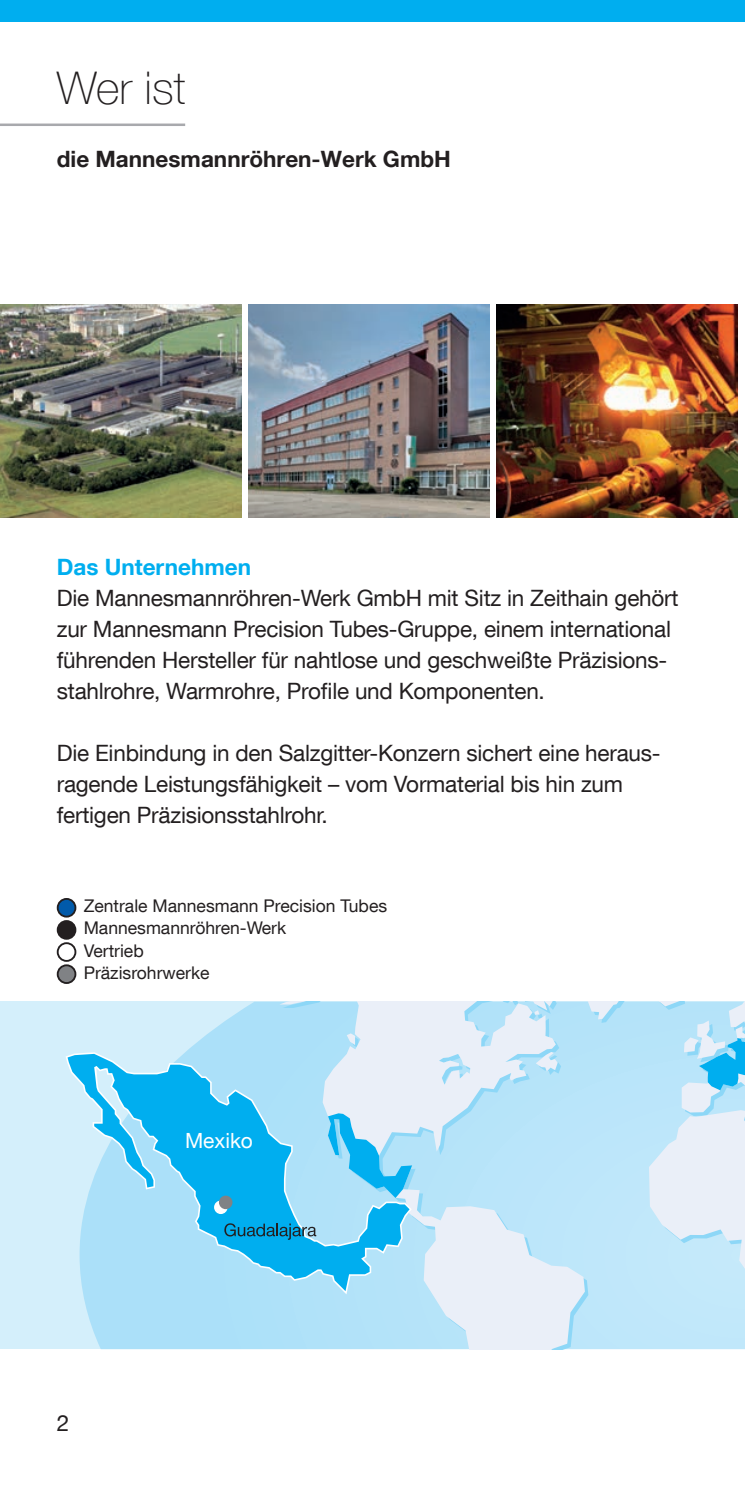
<style>
.page{position:relative;width:745px;height:1489px;background:#fff}
.page>*{position:absolute;margin:0;border:0;box-sizing:border-box;transform-origin:0 0}
.Seitenheadline_links{font:100 45px "Helvetica Neue LT Com";color:#231f20}
.Fließtext{font:22.5px/31px "Helvetica Neue LT Com";letter-spacing:-.01em;color:#231f20}
.Subhead_Innenseite_links{font:700 22.5px "Helvetica Neue LT Com";color:#231f20}
.Hervorhebung_cyan{font:700 22.5px "Helvetica Neue LT Com";color:#00aeef}
.t1{font:21px "Helvetica Neue LT Com";color:#fff}
.Bildunterschrift{font:17.5px "Helvetica Neue LT Com";color:#231f20}
</style>
<div class="page">
<div style="left:0;top:1001px;width:744px;height:347px;background:#d4effb"></div>
<svg style="left:83px;top:1001px;width:196px;height:347px"></svg>
<svg style="left:279px;top:1001px;width:465px;height:347px;background:#c8e7f8"></svg>
<svg style="left:698px;top:1038px;width:46px;height:52px;background:#60c9f3"></svg>
<svg style="left:66px;top:1052px;width:345px;height:242px;fill:#b2e2f9"></svg>
<svg style="left:67px;top:1053px;width:342px;height:237px;background:#7cd2f5"></svg>
<svg style="left:224px;top:1223px;width:92px;height:16px"></svg>
<div style="left:214px;top:1200px;width:13px;height:13px;background:#fff;border-radius:50%"></div>
<div style="left:219px;top:1195px;width:13px;height:14px;background:#808285;border-radius:50%"></div>
<div style="left:58px;top:898px;width:17px;height:18px;background:#015aaa;border-radius:50%"></div>
<div style="left:57px;top:897px;width:19px;height:20px;border:2px solid #231f20;border-radius:50%"></div>
<div style="left:57px;top:942px;width:19px;height:19px;border:2px solid #231f20;border-radius:50%"></div>
<div style="left:58px;top:965px;width:17px;height:18px;background:#808285;border-radius:50%"></div>
<div style="left:57px;top:964px;width:19px;height:19px;border:2px solid #231f20;border-radius:50%"></div>
<div style="left:58px;top:921px;width:17px;height:17px;background:#231f20;border-radius:50%"></div>
<div style="left:57px;top:920px;width:19px;height:19px;border:2px solid #231f20;border-radius:50%"></div>
<hr style="left:0;top:123px;width:185px;height:3px;background:#a8a9ad">
<svg style="left:744px;top:0;width:1px;height:21px"></svg>
<div style="left:0;top:0;width:744px;height:21px;background:#00aeef"></div>
<img style="left:496px;top:305px;width:241px;height:212px">
<img style="left:248px;top:305px;width:241px;height:212px">
<img style="left:0;top:305px;width:241px;height:212px">
<p class="Seitenheadline_links" style="left:57px;top:62px;width:130px">Wer ist</p>
<p class="Subhead_Innenseite_links" style="left:57px;top:144px;width:395px">die Mannesmannröhren-Werk GmbH</p>
<p class="Hervorhebung_cyan" style="left:57px;top:552px;width:196px">Das Unternehmen</p>
<p class="Fließtext" style="left:57px;top:581px;width:623px">Die Mannesmannröhren-Werk GmbH mit Sitz in Zeithain gehört zur Mannesmann Precision Tubes-Gruppe, einem international führenden Hersteller für nahtlose und geschweißte Präzisions&shy;stahlrohre, Warmrohre, Profile und Komponenten.</p>
<p class="Fließtext" style="left:57px;top:736px;width:602px">Die Einbindung in den Salzgitter-Konzern sichert eine heraus&shy;ragende Leistungsfähigkeit – vom Vormaterial bis hin zum fertigen Präzisionsstahlrohr.</p>
<p class="Bildunterschrift" style="left:84px;top:894px;width:305px">Zentrale Mannesmann Precision Tubes</p>
<p class="Bildunterschrift" style="left:84px;top:917px;width:204px">Mannesmannröhren-Werk</p>
<p class="Bildunterschrift" style="left:84px;top:939px;width:61px">Vertrieb</p>
<p class="Bildunterschrift" style="left:84px;top:962px;width:127px">Präzisrohrwerke</p>
<p class="Fließtext" style="left:57px;top:1406px;width:14px">2</p>
<p class="t1" style="left:185px;top:1127px;width:69px">Mexiko</p>
</div>
